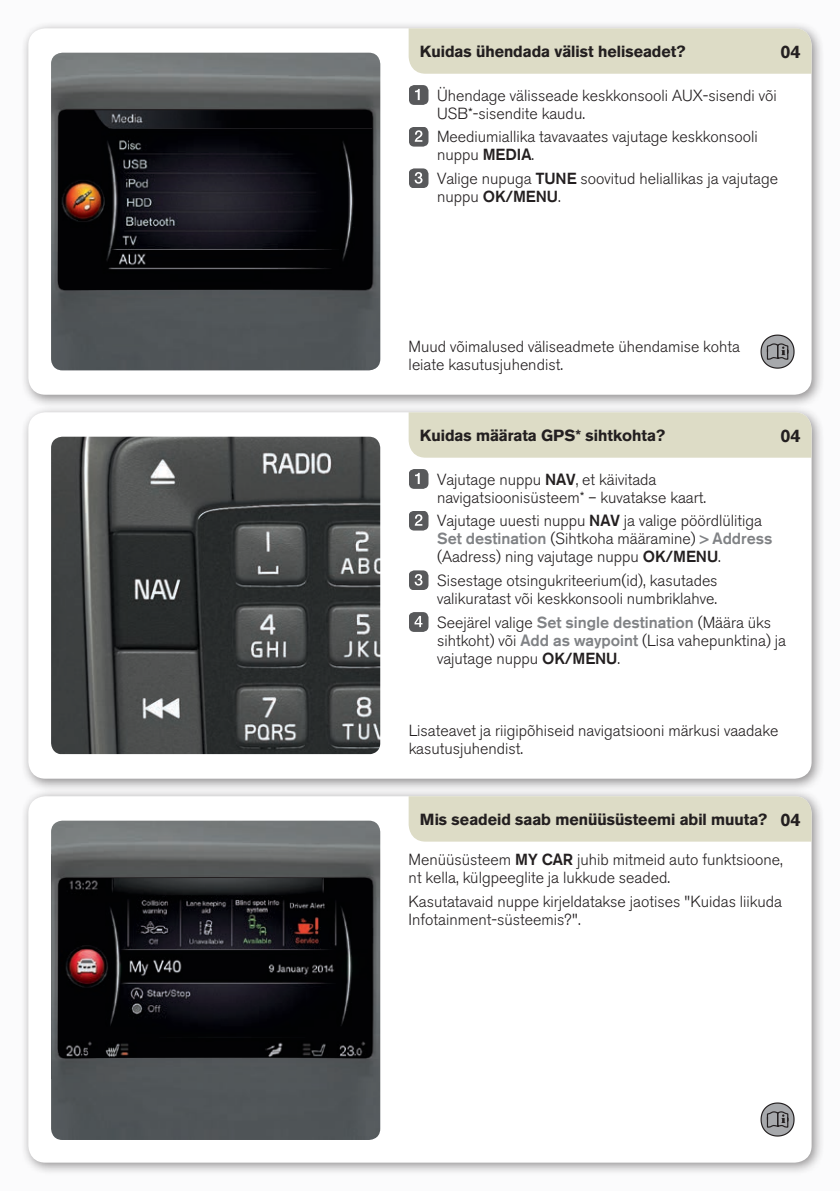
<style>
.page{position:relative;width:840px;height:1191px;background:#fff}
.page>*{position:absolute;margin:0;border:0;box-sizing:border-box;transform-origin:0 0}
.t1{font:700 18px "Volvo Sans";color:#231f20}
.t2{font:300 16px/18px "Volvo Sans";color:#231f20}
.t3{font:700 16px "Volvo Sans";color:#231f20}
.s1{font-style:inherit}
.s2{color:#808285}
</style>
<div class="page">
<div style="left:0;top:0;width:839px;height:1191px;background:#fbfbfc"></div>
<div style="left:20px;top:21px;width:804px;height:388px;background:#231f20;opacity:.5"></div>
<div style="left:28px;top:28px;width:783px;height:367px;background:#fff;border-radius:17px"></div>
<div style="left:20px;top:404px;width:804px;height:388px;background:#231f20;opacity:.5"></div>
<div style="left:28px;top:412px;width:783px;height:366px;background:#fff;border-radius:17px"></div>
<div style="left:20px;top:788px;width:804px;height:388px;background:#231f20;opacity:.5"></div>
<div style="left:28px;top:796px;width:783px;height:366px;background:#fff;border-radius:17px"></div>
<div style="left:408px;top:28px;width:403px;height:46px;background:#dddcc6"></div>
<img style="left:51px;top:53px;width:329px;height:317px">
<hr style="left:66px;top:109px;width:296px;height:1px;background:#231f20">
<div style="left:408px;top:412px;width:403px;height:46px;background:#dddcc6"></div>
<img style="left:51px;top:437px;width:329px;height:317px">
<div style="left:408px;top:796px;width:403px;height:45px;background:#dddcc6"></div>
<img style="left:51px;top:820px;width:329px;height:320px">
<svg style="left:66px;top:877px;width:296px;height:1px"></svg>
<svg style="left:409px;top:85px;width:19px;height:20px"></svg>
<svg style="left:409px;top:127px;width:19px;height:20px"></svg>
<svg style="left:409px;top:168px;width:19px;height:20px"></svg>
<svg style="left:760px;top:334px;width:34px;height:35px"></svg>
<svg style="left:409px;top:469px;width:19px;height:20px"></svg>
<svg style="left:409px;top:511px;width:19px;height:19px"></svg>
<svg style="left:409px;top:570px;width:19px;height:20px"></svg>
<svg style="left:409px;top:612px;width:19px;height:20px"></svg>
<svg style="left:760px;top:1102px;width:34px;height:34px"></svg>
<p class="t3" style="left:420px;top:40px;width:267px">Kuidas ühendada välist heliseadet?</p>
<p class="t1" style="left:780px;top:39px;width:22px">04</p>
<p class="t2" style="left:437px;top:86px;width:341px">Ühendage välisseade keskkonsooli AUX-sisendi või<br>USB*-sisendite kaudu.</p>
<p class="t2" style="left:437px;top:128px;width:322px">Meediumiallika tavavaates vajutage keskkonsooli nuppu <span class="s1">MEDIA</span>.</p>
<p class="t2" style="left:437px;top:170px;width:342px">Valige nupuga <span class="s1">TUNE</span> soovitud heliallikas ja vajutage nuppu <span class="s1">OK/MENU</span>.</p>
<p class="t2" style="left:408px;top:338px;width:333px">Muud võimalused väliseadmete ühendamise kohta leiate kasutusjuhendist.</p>
<p class="t3" style="left:420px;top:424px;width:246px">Kuidas määrata GPS* sihtkohta?</p>
<p class="t2" style="left:437px;top:470px;width:270px">Vajutage nuppu <span class="s1">NAV</span>, et käivitada navigatsioonisüsteem* – kuvatakse kaart.</p>
<p class="t2" style="left:437px;top:512px;width:337px">Vajutage uuesti nuppu <span class="s1">NAV</span> ja valige pöördlülitiga<br><span class="s2">Set destination</span> (Sihtkoha määramine) <span class="s2">&gt; Address </span>(Aadress) ning vajutage nuppu <span class="s1">OK/MENU</span>.</p>
<p class="t2" style="left:437px;top:571px;width:282px">Sisestage otsingukriteerium(id), kasutades valikuratast või keskkonsooli numbriklahve.</p>
<p class="t2" style="left:437px;top:613px;width:350px">Seejärel valige <span class="s2">Set single destination</span> (Määra üks sihtkoht) või <span class="s2">Add as waypoint</span> (Lisa vahepunktina) ja vajutage nuppu <span class="s1">OK/MENU</span>.</p>
<p class="t1" style="left:780px;top:423px;width:22px">04</p>
<p class="t2" style="left:408px;top:722px;width:371px">Lisateavet ja riigipõhiseid navigatsiooni märkusi vaadake kasutusjuhendist.</p>
<p class="t1" style="left:780px;top:806px;width:22px">04</p>
<p class="t3" style="left:420px;top:808px;width:349px">Mis seadeid saab menüüsüsteemi abil muuta?</p>
<p class="t2" style="left:408px;top:851px;width:375px">Menüüsüsteem <span class="s1">MY CAR</span> juhib mitmeid auto funktsioone, nt kella, külgpeeglite ja lukkude seaded.</p>
<p class="t2" style="left:408px;top:892px;width:375px">Kasutatavaid nuppe kirjeldatakse jaotises "Kuidas liikuda<br>Infotainment-süsteemis?".</p>
</div>
